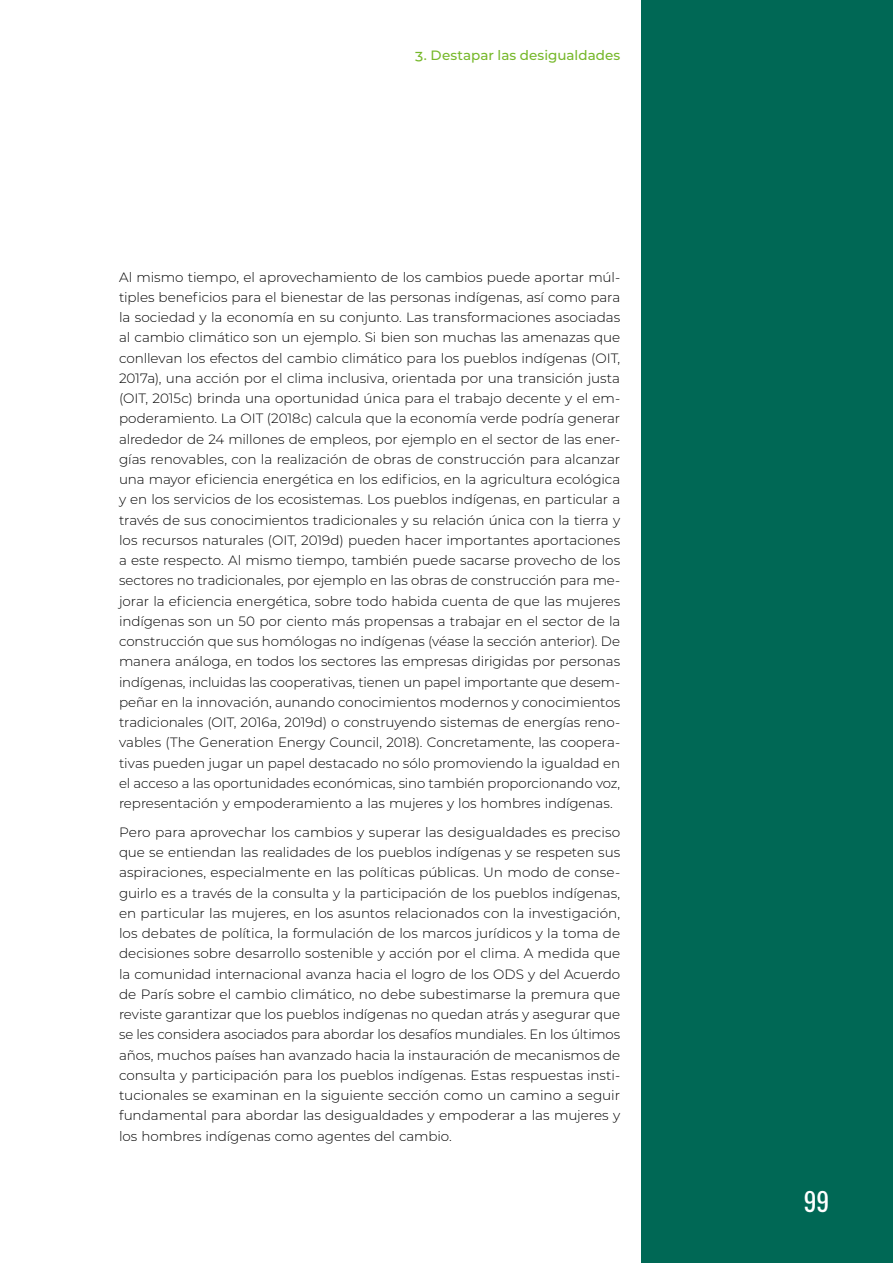
<style>
.page{position:relative;width:893px;height:1263px;background:#fff}
.page>*{position:absolute;margin:0;border:0;box-sizing:border-box;transform-origin:0 0}
.t1{font:25.5px "Oswald";color:#fff}
.t2{font:300 13.5px/20.2px "Montserrat";letter-spacing:-.005em;color:#000;text-align:justify}
.t3{font:500 13.5px "Montserrat";letter-spacing:.005em;color:#76b82a}
</style>
<div class="page">
<div style="left:641px;top:0;width:252px;height:1263px;background:#006855"></div>
<p class="t3" style="left:414px;top:46px;width:207px">3. Destapar las desigualdades</p>
<p class="t2" style="left:119px;top:266px;width:503px">Al mismo tiempo, el aprovechamiento de los cambios puede aportar múl&shy;tiples beneficios para el bienestar de las personas indígenas, así como para la sociedad y la economía en su conjunto. Las transformaciones asociadas al cambio climático son un ejemplo. Si bien son muchas las amenazas que conllevan los efectos del cambio climático para los pueblos indígenas (OIT, 2017a), una acción por el clima inclusiva, orientada por una transición justa (OIT, 2015c) brinda una oportunidad única para el trabajo decente y el em&shy;poderamiento. La OIT (2018c) calcula que la economía verde podría generar alrededor de 24 millones de empleos, por ejemplo en el sector de las ener&shy;gías renovables, con la realización de obras de construcción para alcanzar una mayor eficiencia energética en los edificios, en la agricultura ecológica y en los servicios de los ecosistemas. Los pueblos indígenas, en particular a través de sus conocimientos tradicionales y su relación única con la tierra y los recursos naturales (OIT, 2019d) pueden hacer importantes aportaciones a este respecto. Al mismo tiempo, también puede sacarse provecho de los sectores no tradicionales, por ejemplo en las obras de construcción para me&shy;jorar la eficiencia energética, sobre todo habida cuenta de que las mujeres indígenas son un 50 por ciento más propensas a trabajar en el sector de la construcción que sus homólogas no indígenas (véase la sección anterior). De manera análoga, en todos los sectores las empresas dirigidas por personas indígenas, incluidas las cooperativas, tienen un papel importante que desem&shy;peñar en la innovación, aunando conocimientos modernos y conocimientos tradicionales (OIT, 2016a, 2019d) o construyendo sistemas de energías reno&shy;vables (The Generation Energy Council, 2018). Concretamente, las coopera&shy;tivas pueden jugar un papel destacado no sólo promoviendo la igualdad en el acceso a las oportunidades económicas, sino también proporcionando voz, representación y empoderamiento a las mujeres y los hombres indígenas.</p>
<p class="t2" style="left:119px;top:821px;width:503px">Pero para aprovechar los cambios y superar las desigualdades es preciso que se entiendan las realidades de los pueblos indígenas y se respeten sus aspiraciones, especialmente en las políticas públicas. Un modo de conse&shy;guirlo es a través de la consulta y la participación de los pueblos indígenas, en particular las mujeres, en los asuntos relacionados con la investigación, los debates de política, la formulación de los marcos jurídicos y la toma de decisiones sobre desarrollo sostenible y acción por el clima. A medida que la comunidad internacional avanza hacia el logro de los ODS y del Acuerdo de París sobre el cambio climático, no debe subestimarse la premura que reviste garantizar que los pueblos indígenas no quedan atrás y asegurar que se les considera asociados para abordar los desafíos mundiales. En los últimos años, muchos países han avanzado hacia la instauración de mecanismos de consulta y participación para los pueblos indígenas. Estas respuestas insti&shy;tucionales se examinan en la siguiente sección como un camino a seguir fundamental para abordar las desigualdades y empoderar a las mujeres y los hombres indígenas como agentes del cambio.</p>
<h1 class="t1" style="left:804px;top:1179px;width:27px">99</h1>
</div>
